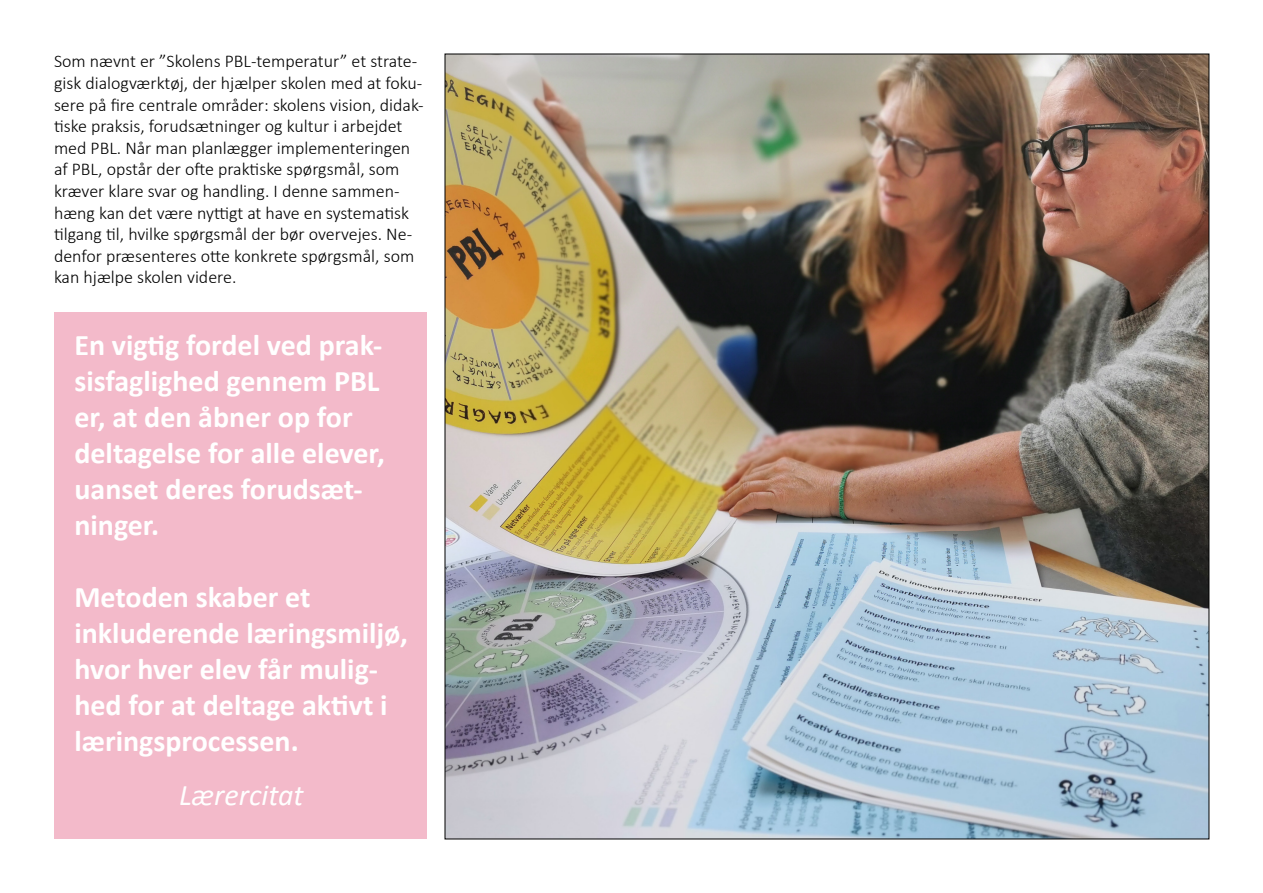
<style>
.page{position:relative;width:1263px;height:893px;background:#fff}
.page>*{position:absolute;margin:0;border:0;box-sizing:border-box;transform-origin:0 0}
.t1{font:700 30px/36px "Calibri";color:#fff}
.t2{font:italic 30px "Calibri";color:#fff}
.t3{font:300 18px/21.6px "Calibri";color:#000}
</style>
<div class="page">
<img style="left:447px;top:56px;width:760px;height:781px">
<div style="left:54px;top:313px;width:373px;height:526px;background:#f3baca"></div>
<p class="t3" style="left:54px;top:50px;width:371px">Som nævnt er ”Skolens PBL-temperatur” et strate&shy;gisk dialogværktøj, der hjælper skolen med at foku&shy;sere på fire centrale områder: skolens vision, didak&shy;tiske praksis, forudsætninger og kultur i arbejdet med PBL. Når man planlægger implementeringen af PBL, opstår der ofte praktiske spørgsmål, som kræver klare svar og handling. I denne sammen&shy;hæng kan det være nyttigt at have en systematisk tilgang til, hvilke spørgsmål der bør overvejes. Ne&shy;denfor præsenteres otte konkrete spørgsmål, som kan hjælpe skolen videre.</p>
<p class="t1" style="left:74px;top:327px;width:312px">En vigtig fordel ved prak&shy;sisfaglighed gennem PBL er, at den åbner op for deltagelse for alle elever, uanset deres forudsæt-</p>
<p class="t1" style="left:74px;top:507px;width:86px">ninger.</p>
<p class="t1" style="left:74px;top:579px;width:238px">Metoden skaber et</p>
<p class="t1" style="left:74px;top:615px;width:335px">inkluderende læringsmiljø, hvor hver elev får mulig&shy;hed for at deltage aktivt i læringsprocessen.</p>
<p class="t2" style="left:179px;top:774px;width:126px">Lærercitat</p>
</div>
